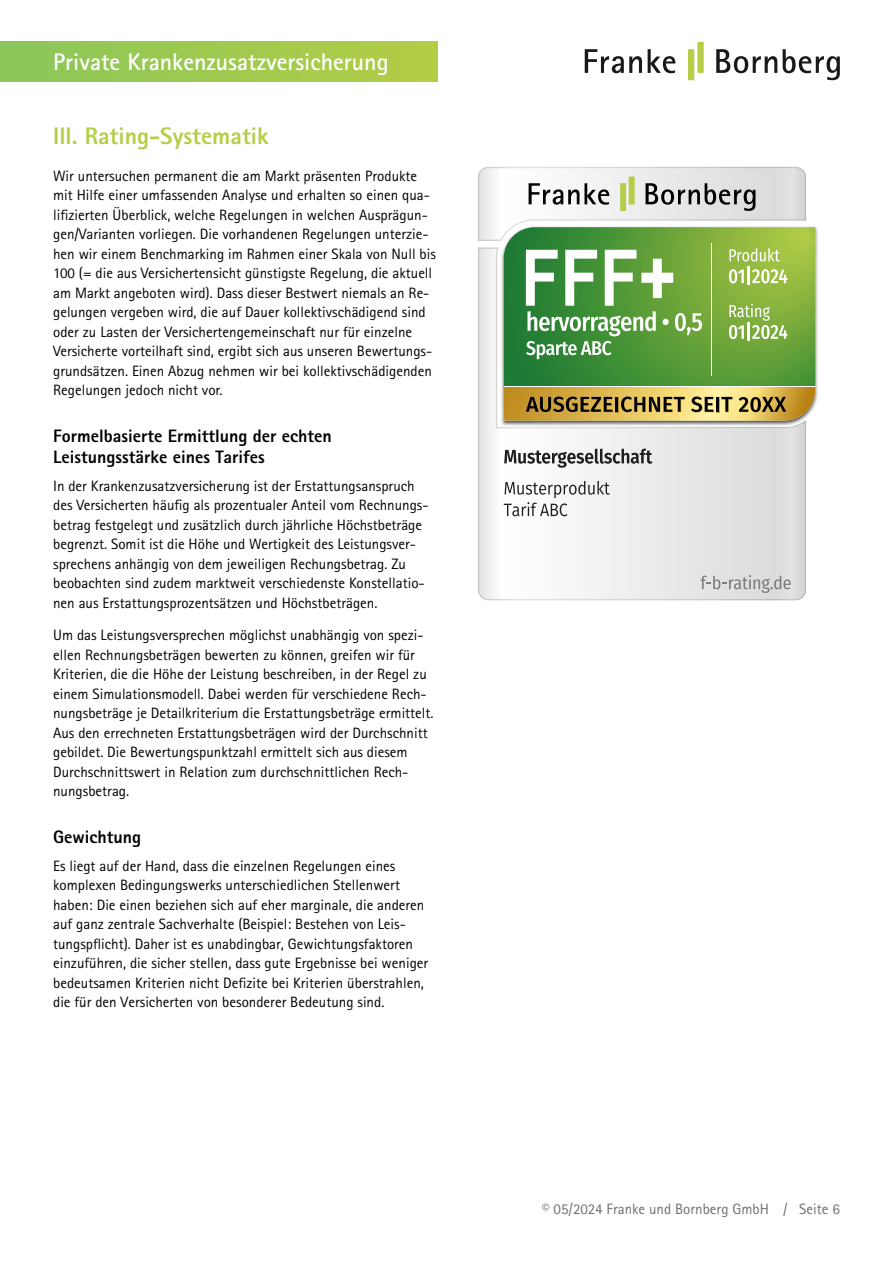
<style>
.page{position:relative;width:893px;height:1263px;background:#fff}
.page>*{position:absolute;margin:0;border:0;box-sizing:border-box;transform-origin:0 0}
.t1{font:700 24px "Rotis Sans Serif Pro";color:#fff}
.t2{font:800 24px "Rotis Sans Serif Pro";color:#b4ce47}
.t3{font:800 18px/21px "Rotis Sans Serif Pro";color:#000}
.t4{font:15px/19.5px "Rotis Sans Serif Pro";color:#000}
.t5{font:15px "Rotis Sans Serif Pro";color:#706f6f}
</style>
<div class="page">
<div style="left:0;top:41px;width:437px;height:40px;background:linear-gradient(to right,#8ac65b,#b4cd45)"></div>
<svg style="left:716px;top:49px;width:124px;height:31px"></svg>
<svg style="left:585px;top:49px;width:90px;height:24px"></svg>
<div style="left:688px;top:49px;width:6px;height:31px;background:#b5ce46"></div>
<div style="left:697px;top:42px;width:7px;height:31px;background:#b5ce46"></div>
<svg style="left:478px;top:247px;width:328px;height:353px"></svg>
<img style="left:499px;top:258px;width:35px;height:169px">
<img style="left:785px;top:258px;width:33px;height:169px">
<img style="left:534px;top:421px;width:251px;height:6px">
<svg style="left:504px;top:227px;width:311px;height:159px;background:#5c9c39"></svg>
<svg style="left:478px;top:167px;width:328px;height:74px"></svg>
<div style="left:620px;top:183px;width:6px;height:28px;background:#b4ce47"></div>
<div style="left:629px;top:177px;width:5px;height:27px;background:#b4ce47"></div>
<svg style="left:701px;top:575px;width:90px;height:18px;background:#c9c9c9"></svg>
<hr style="left:711px;top:244px;width:1px;height:132px;background:#fff">
<svg style="left:504px;top:449px;width:148px;height:19px"></svg>
<svg style="left:504px;top:481px;width:106px;height:35px"></svg>
<svg style="left:504px;top:387px;width:311px;height:34px;background:#bc9f4e"></svg>
<hr style="left:747px;top:322px;width:3px;height:19px;background:#fff">
<svg style="left:729px;top:304px;width:58px;height:35px"></svg>
<svg style="left:729px;top:269px;width:15px;height:14px"></svg>
<hr style="left:747px;top:267px;width:3px;height:18px;background:#fff">
<svg style="left:752px;top:269px;width:35px;height:14px"></svg>
<svg style="left:729px;top:248px;width:51px;height:14px"></svg>
<hr style="left:504px;top:386px;width:311px;height:1px;background:#fff">
<svg style="left:526px;top:250px;width:176px;height:109px"></svg>
<h1 class="t1" style="left:53px;top:46px;width:337px">Private Krankenzusatzversicherung</h1>
<h1 class="t2" style="left:53px;top:121px;width:217px">III. Rating-Systematik</h1>
<p class="t4" style="left:53px;top:166px;width:384px">Wir untersuchen permanent die am Markt präsenten Produkte mit Hilfe einer umfassenden Analyse und erhalten so einen qua&shy;lifizierten Überblick, welche Regelungen in welchen Ausprägun&shy;gen/Varianten vorliegen. Die vorhandenen Regelungen unterzie&shy;hen wir einem Benchmarking im Rahmen einer Skala von Null bis 100 (= die aus Versichertensicht günstigste Regelung, die aktuell am Markt angeboten wird). Dass dieser Bestwert niemals an Re&shy;gelungen vergeben wird, die auf Dauer kollektivschädigend sind oder zu Lasten der Versichertengemeinschaft nur für einzelne Versicherte vorteilhaft sind, ergibt sich aus unseren Bewertungs&shy;grundsätzen. Einen Abzug nehmen wir bei kollektivschädigenden Regelungen jedoch nicht vor.</p>
<p class="t3" style="left:53px;top:425px;width:280px">Formelbasierte Ermittlung der echten<br>Leistungsstärke eines Tarifes</p>
<p class="t4" style="left:53px;top:476px;width:377px">In der Krankenzusatzversicherung ist der Erstattungsanspruch des Versicherten häufig als prozentualer Anteil vom Rechnungs&shy;betrag festgelegt und zusätzlich durch jährliche Höchstbeträge begrenzt. Somit ist die Höhe und Wertigkeit des Leistungsver&shy;sprechens anhängig von dem jeweiligen Rechungsbetrag. Zu beobachten sind zudem marktweit verschiedenste Konstellatio&shy;nen aus Erstattungsprozentsätzen und Höchstbeträgen.</p>
<p class="t4" style="left:53px;top:625px;width:382px">Um das Leistungsversprechen möglichst unabhängig von spezi&shy;ellen Rechnungsbeträgen bewerten zu können, greifen wir für Kriterien, die die Höhe der Leistung beschreiben, in der Regel zu einem Simulationsmodell. Dabei werden für verschiedene Rech&shy;nungsbeträge je Detailkriterium die Erstattungsbeträge ermittelt.<br>Aus den errechneten Erstattungsbeträgen wird der Durchschnitt gebildet. Die Bewertungspunktzahl ermittelt sich aus diesem Durchschnittswert in Relation zum durchschnittlichen Rech&shy;nungsbetrag.</p>
<p class="t3" style="left:53px;top:826px;width:90px">Gewichtung</p>
<p class="t4" style="left:53px;top:856px;width:377px">Es liegt auf der Hand, dass die einzelnen Regelungen eines komplexen Bedingungswerks unterschiedlichen Stellenwert haben: Die einen beziehen sich auf eher marginale, die anderen auf ganz zentrale Sachverhalte (Beispiel: Bestehen von Leis&shy;tungspflicht). Daher ist es unabdingbar, Gewichtungsfaktoren einzuführen, die sicher stellen, dass gute Ergebnisse bei weniger bedeutsamen Kriterien nicht Defizite bei Kriterien überstrahlen, die für den Versicherten von besonderer Bedeutung sind.</p>
<p class="t5" style="left:542px;top:1200px;width:299px">© 05/2024 Franke und Bornberg GmbH / Seite 6</p>
</div>
